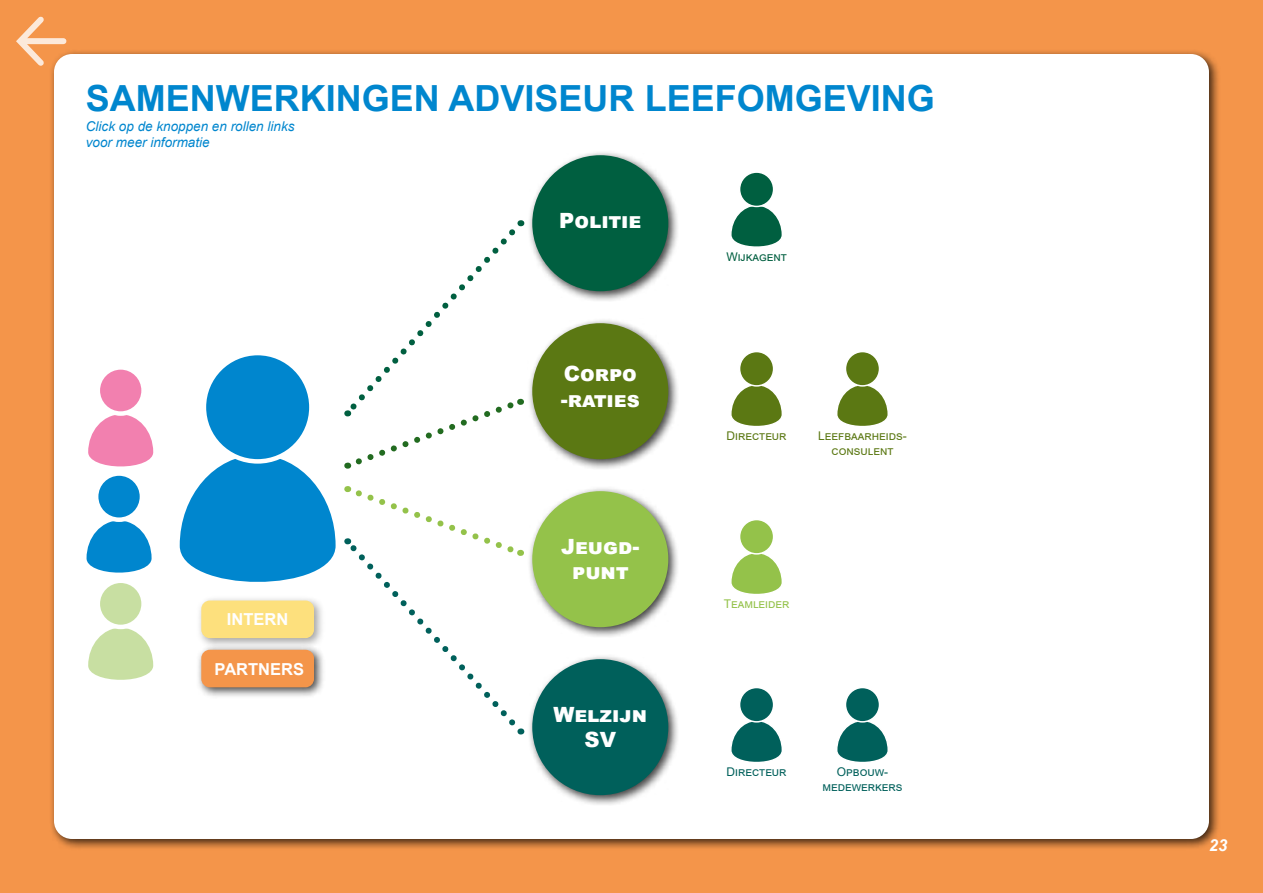
<style>
.page{position:relative;width:1263px;height:893px;background:#f4954a}
.page>*{position:absolute;margin:0;border:0;box-sizing:border-box;transform-origin:0 0}
.t1{font:700 36px "Arial";color:#0086ce}
.t2{font:900 21px/25.2px "Arial";color:#fff;text-align:center}
.t3{font:700 16.5px "Arial";color:#fff}
.t4{font:italic 700 16.5px "Arial";color:#fff}
.t5{font:italic 13.5px/16.2px "Arial";color:#0086ce}
.t6{font:12px/14.4px "Arial";color:#5b7813;text-align:center}
.t7{font:12px/14.4px "Arial";color:#00605b;text-align:center}
.t8{font:12px "Arial";color:#94c24a}
.t9{font:12px "Arial";color:#005f40}
</style>
<div class="page">
<div style="left:49px;top:49px;width:1172px;height:801px;background:#000;opacity:.75"></div>
<div style="left:54px;top:54px;width:1155px;height:785px;background:#fff;border-radius:18px"></div>
<div style="left:527px;top:318px;width:152px;height:152px;background:#000;opacity:.75"></div>
<div style="left:532px;top:323px;width:136px;height:136px;background:#5b7813;border-radius:50%"></div>
<div style="left:527px;top:150px;width:152px;height:152px;background:#000;opacity:.75"></div>
<div style="left:532px;top:155px;width:136px;height:136px;background:#005f40;border-radius:50%"></div>
<div style="left:527px;top:486px;width:152px;height:152px;background:#000;opacity:.75"></div>
<div style="left:532px;top:491px;width:136px;height:136px;background:#94c24a;border-radius:50%"></div>
<div style="left:527px;top:654px;width:152px;height:152px;background:#000;opacity:.75"></div>
<div style="left:532px;top:659px;width:136px;height:136px;background:#00605b;border-radius:50%"></div>
<svg style="left:731px;top:206px;width:51px;height:41px"></svg>
<div style="left:739px;top:172px;width:35px;height:34px;background:#005f40;border-radius:50%"></div>
<div style="left:739px;top:171px;width:35px;height:36px;border:2px solid #fff;border-radius:50%"></div>
<svg style="left:731px;top:386px;width:51px;height:40px"></svg>
<div style="left:739px;top:352px;width:35px;height:34px;background:#5b7813;border-radius:50%"></div>
<div style="left:739px;top:351px;width:35px;height:36px;border:2px solid #fff;border-radius:50%"></div>
<svg style="left:837px;top:386px;width:51px;height:40px"></svg>
<div style="left:845px;top:352px;width:34px;height:34px;background:#5b7813;border-radius:50%"></div>
<div style="left:845px;top:351px;width:35px;height:36px;border:2px solid #fff;border-radius:50%"></div>
<svg style="left:731px;top:554px;width:51px;height:40px"></svg>
<div style="left:739px;top:519px;width:35px;height:35px;background:#94c24a;border-radius:50%"></div>
<div style="left:739px;top:519px;width:35px;height:36px;border:2px solid #fff;border-radius:50%"></div>
<svg style="left:731px;top:722px;width:51px;height:40px"></svg>
<div style="left:739px;top:687px;width:35px;height:35px;background:#00605b;border-radius:50%"></div>
<div style="left:739px;top:687px;width:35px;height:36px;border:2px solid #fff;border-radius:50%"></div>
<svg style="left:837px;top:722px;width:51px;height:40px"></svg>
<div style="left:845px;top:687px;width:34px;height:35px;background:#00605b;border-radius:50%"></div>
<div style="left:845px;top:687px;width:35px;height:36px;border:2px solid #fff;border-radius:50%"></div>
<svg style="left:16px;top:16px;width:33px;height:50px"></svg>
<div style="left:21px;top:38px;width:42px;height:6px;background:#fce9da"></div>
<svg style="left:88px;top:415px;width:66px;height:52px"></svg>
<svg style="left:98px;top:367px;width:46px;height:47px;background:#f38fb8"></svg>
<div style="left:96px;top:365px;width:50px;height:51px;border:4px solid #fff;border-radius:50%"></div>
<svg style="left:179px;top:220px;width:343px;height:514px"></svg>
<div style="left:204px;top:353px;width:107px;height:108px;background:#0086ce;border-radius:50%"></div>
<div style="left:202px;top:351px;width:112px;height:113px;border:4px solid #fff;border-radius:50%"></div>
<svg style="left:86px;top:521px;width:66px;height:52px"></svg>
<div style="left:96px;top:474px;width:46px;height:46px;background:#0086ce;border-radius:50%"></div>
<div style="left:94px;top:471px;width:50px;height:51px;border:4px solid #fff;border-radius:50%"></div>
<svg style="left:88px;top:628px;width:66px;height:52px"></svg>
<svg style="left:98px;top:581px;width:46px;height:46px"></svg>
<div style="left:96px;top:578px;width:50px;height:51px;border:4px solid #fff;border-radius:50%"></div>
<div style="left:196px;top:596px;width:129px;height:54px;background:#000;opacity:.75"></div>
<div style="left:201px;top:600px;width:113px;height:38px;background:#fde07d;border-radius:9px"></div>
<div style="left:196px;top:645px;width:129px;height:54px;background:#000;opacity:.75"></div>
<div style="left:201px;top:650px;width:113px;height:37px;background:#f4954a;border-radius:9px"></div>
<h1 class="t1" style="left:86px;top:73px;width:850px">SAMENWERKINGEN ADVISEUR LEEFOMGEVING</h1>
<p class="t5" style="left:86px;top:118px;width:210px">Click op de knoppen en rollen links voor meer informatie</p>
<p class="t3" style="left:227px;top:608px;width:63px">INTERN</p>
<p class="t3" style="left:215px;top:657px;width:91px">PARTNERS</p>
<h2 class="t2" style="left:559px;top:207px;width:84px">Politie</h2>
<h2 class="t2" style="left:561px;top:361px;width:80px;text-align:left">Corpo -raties</h2>
<h2 class="t2" style="left:561px;top:533px;width:80px">Jeugd&shy;punt</h2>
<h2 class="t2" style="left:553px;top:701px;width:95px">Welzijn<br>SV</h2>
<p class="t9" style="left:726px;top:248px;width:62px">Wijkagent</p>
<p class="t6" style="left:727px;top:429px;width:58px">Directeur</p>
<p class="t6" style="left:818px;top:429px;width:90px">Leefbaarheids&shy;consulent</p>
<p class="t8" style="left:724px;top:596px;width:64px">Teamleider</p>
<p class="t7" style="left:727px;top:765px;width:58px">Directeur</p>
<p class="t7" style="left:822px;top:765px;width:82px">Opbouw&shy;medewerkers</p>
<p class="t4" style="left:1209px;top:834px;width:20px">23</p>
</div>
